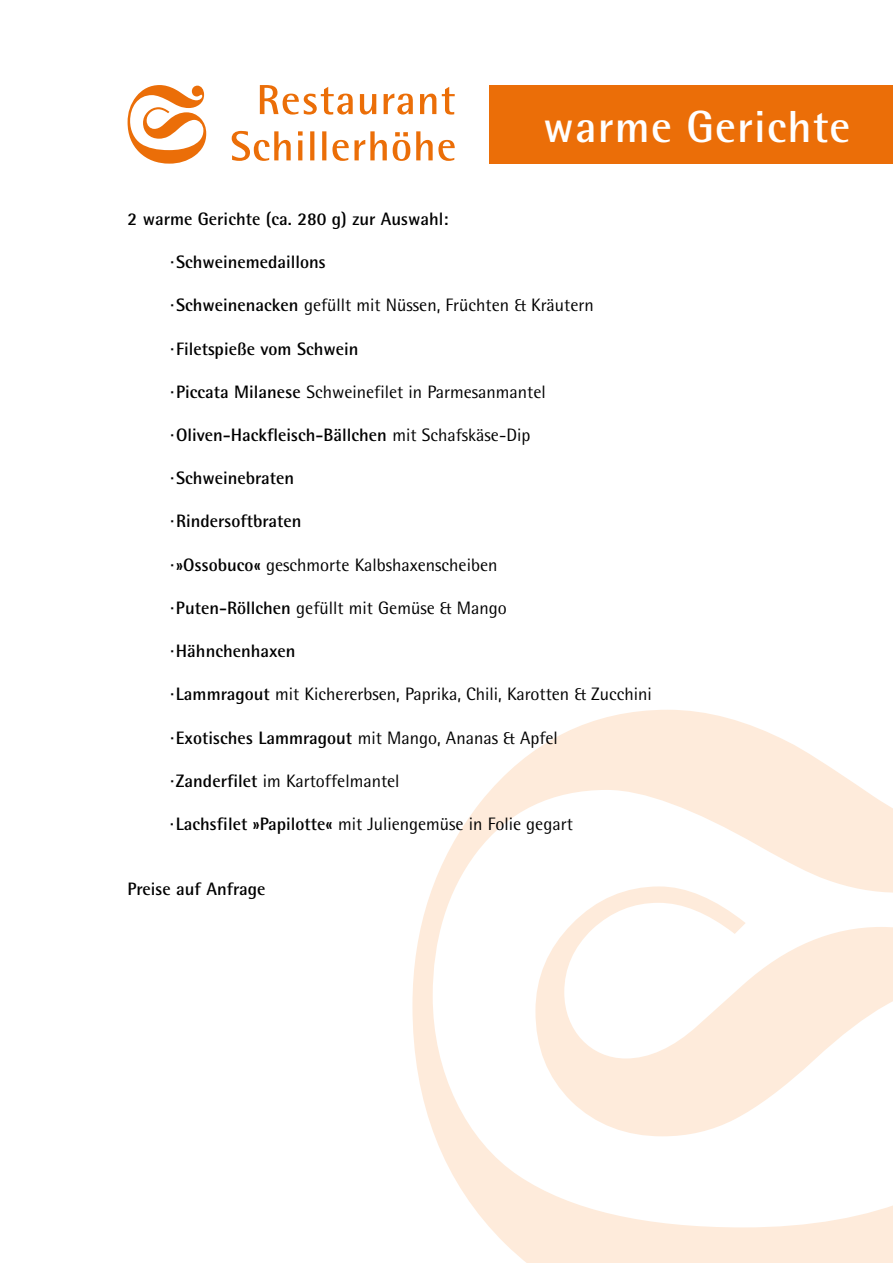
<style>
.page{position:relative;width:893px;height:1263px;background:#fff}
.page>*{position:absolute;margin:0;border:0;box-sizing:border-box;transform-origin:0 0}
.t1{font:700 45px "Rotis Semi Sans Std";letter-spacing:.025em;color:#fff}
.t2{font:18px "Rotis Semi Sans Std";color:#000}
.t3{font:700 18px "Rotis Semi Sans Std";color:#000}
.s1{font-weight:700}
.s2{font-weight:400}
</style>
<div class="page">
<svg style="left:412px;top:710px;width:481px;height:553px"></svg>
<div style="left:489px;top:85px;width:404px;height:79px;background:#eb6e08"></div>
<svg style="left:260px;top:85px;width:195px;height:30px"></svg>
<svg style="left:232px;top:131px;width:223px;height:30px"></svg>
<svg style="left:128px;top:85px;width:78px;height:79px"></svg>
<h1 class="t1" style="left:543px;top:99px;width:309px">warme Gerichte</h1>
<p class="t3" style="left:128px;top:208px;width:323px">2 warme Gerichte (ca. 280 g) zur Auswahl:</p>
<p class="t3" style="left:170px;top:251px;width:157px">·Schweinemedaillons</p>
<p class="t2" style="left:170px;top:295px;width:425px"><span class="s1">·Schweinenacken</span> gefüllt mit Nüssen, Früchten &amp; Kräutern</p>
<p class="t3" style="left:170px;top:337px;width:190px">·Filetspieße vom Schwein</p>
<p class="t2" style="left:170px;top:381px;width:377px"><span class="s1">·Piccata Milanese</span> Schweinefilet in Parmesanmantel</p>
<p class="t3" style="left:170px;top:424px;width:362px">·Oliven-Hackfleisch-Bällchen <span class="s2">mit Schafskäse-Dip</span></p>
<p class="t3" style="left:170px;top:467px;width:126px">·Schweinebraten</p>
<p class="t3" style="left:170px;top:510px;width:133px">·Rindersoftbraten</p>
<p class="t2" style="left:170px;top:554px;width:329px"><span class="s1">·»Ossobuco«</span> geschmorte Kalbshaxenscheiben</p>
<p class="t2" style="left:170px;top:597px;width:338px"><span class="s1">·Puten-Röllchen</span> gefüllt mit Gemüse &amp; Mango</p>
<p class="t3" style="left:170px;top:640px;width:127px">·Hähnchenhaxen</p>
<p class="t2" style="left:170px;top:684px;width:483px"><span class="s1">·Lammragout</span> mit Kichererbsen, Paprika, Chili, Karotten &amp; Zucchini</p>
<p class="t3" style="left:170px;top:726px;width:389px">·Exotisches Lammragout <span class="s2">mit Mango, Ananas &amp; Apfel</span></p>
<p class="t2" style="left:170px;top:770px;width:231px"><span class="s1">·Zanderfilet</span> im Kartoffelmantel</p>
<p class="t2" style="left:170px;top:813px;width:404px"><span class="s1">·Lachsfilet »Papilotte«</span> mit Juliengemüse in Folie gegart</p>
<p class="t3" style="left:127px;top:877px;width:140px">Preise auf Anfrage</p>
</div>
